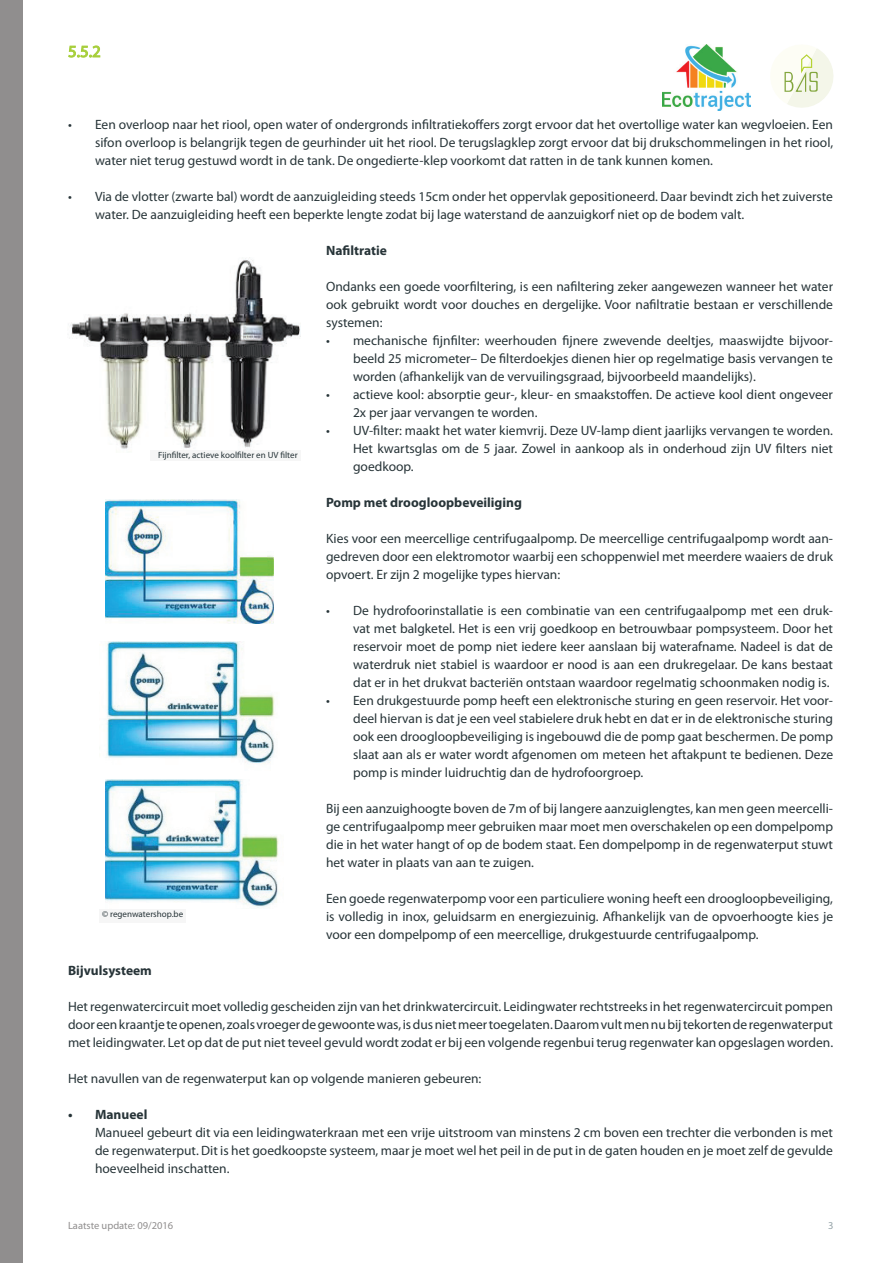
<style>
.page{position:relative;width:893px;height:1263px;background:#fff}
.page>*{position:absolute;margin:0;border:0;box-sizing:border-box;transform-origin:0 0}
.t1{font:16.8px "Myriad Pro";color:#a6ce39}
.t2{font:13.5px/18px "Myriad Pro";color:#273438;text-align:justify}
.t3{font:700 13.5px "Myriad Pro";color:#273438}
.t4{font:10.5px "Myriad Pro";color:#908e8e}
.t5{font:10.5px "Myriad Pro";color:#95a3a8}
.t6{font:9px "Myriad Pro";color:#273438}
</style>
<div class="page">
<svg style="left:784px;top:49px;width:50px;height:59px"></svg>
<img style="left:662px;top:44px;width:88px;height:67px">
<img style="left:106px;top:500px;width:168px;height:123px">
<img style="left:106px;top:780px;width:173px;height:128px">
<img style="left:106px;top:641px;width:169px;height:123px">
<div style="left:0;top:0;width:23px;height:1263px;background:#908e8e"></div>
<svg style="left:68px;top:45px;width:33px;height:13px"></svg>
<img style="left:70px;top:257px;width:231px;height:192px">
<div style="left:150px;top:450px;width:151px;height:10px;background:#f6f6f6"></div>
<div style="left:100px;top:909px;width:86px;height:14px;background:#f6f6f6"></div>
<p class="t1" style="left:68px;top:41px;width:34px">5.5.2</p>
<p class="t2" style="left:95px;top:115px;width:740px;text-indent:-27px">• Een overloop naar het riool, open water of ondergronds infiltratiekoffers zorgt ervoor dat het overtollige water kan wegvloeien. Een sifon overloop is belangrijk tegen de geurhinder uit het riool. De terugslagklep zorgt ervoor dat bij drukschommelingen in het riool, water niet terug gestuwd wordt in de tank. De ongedierte-klep voorkomt dat ratten in de tank kunnen komen.</p>
<p class="t2" style="left:95px;top:187px;width:739px;text-indent:-27px">• Via de vlotter (zwarte bal) wordt de aanzuigleiding steeds 15cm onder het oppervlak gepositioneerd. Daar bevindt zich het zuiverste water. De aanzuigleiding heeft een beperkte lengte zodat bij lage waterstand de aanzuigkorf niet op de bodem valt.</p>
<p class="t3" style="left:326px;top:242px;width:62px">Nafiltratie</p>
<p class="t2" style="left:326px;top:277px;width:508px">Ondanks een goede voorfiltering, is een nafiltering zeker aangewezen wanneer het water ook gebruikt wordt voor douches en dergelijke. Voor nafiltratie bestaan er verschillende systemen:</p>
<p class="t2" style="left:353px;top:331px;width:482px;text-indent:-27px">• mechanische fijnfilter: weerhouden fijnere zwevende deeltjes, maaswijdte bijvoor&shy;beeld 25 micrometer– De filterdoekjes dienen hier op regelmatige basis vervangen te worden (afhankelijk van de vervuilingsgraad, bijvoorbeeld maandelijks).</p>
<p class="t2" style="left:353px;top:385px;width:481px;text-indent:-27px">• actieve kool: absorptie geur-, kleur- en smaakstoffen. De actieve kool dient ongeveer<br>2x per jaar vervangen te worden.</p>
<p class="t2" style="left:353px;top:421px;width:482px;text-indent:-27px">• UV-filter: maakt het water kiemvrij. Deze UV-lamp dient jaarlijks vervangen te worden.<br>Het kwartsglas om de 5 jaar. Zowel in aankoop als in onderhoud zijn UV filters niet goedkoop.</p>
<p class="t3" style="left:326px;top:494px;width:197px">Pomp met droogloopbeveiliging</p>
<p class="t2" style="left:326px;top:529px;width:509px">Kies voor een meercellige centrifugaalpomp. De meercellige centrifugaalpomp wordt aan&shy;gedreven door een elektromotor waarbij een schoppenwiel met meerdere waaiers de druk opvoert. Er zijn 2 mogelijke types hiervan:</p>
<p class="t2" style="left:353px;top:601px;width:482px;text-indent:-27px">• De hydrofoorinstallatie is een combinatie van een centrifugaalpomp met een druk&shy;vat met balgketel. Het is een vrij goedkoop en betrouwbaar pompsysteem. Door het reservoir moet de pomp niet iedere keer aanslaan bij waterafname. Nadeel is dat de waterdruk niet stabiel is waardoor er nood is aan een drukregelaar. De kans bestaat dat er in het drukvat bacteriën ontstaan waardoor regelmatig schoonmaken nodig is.</p>
<p class="t2" style="left:353px;top:691px;width:482px;text-indent:-27px">• Een drukgestuurde pomp heeft een elektronische sturing en geen reservoir. Het voor&shy;deel hiervan is dat je een veel stabielere druk hebt en dat er in de elektronische sturing ook een droogloopbeveiliging is ingebouwd die de pomp gaat beschermen. De pomp slaat aan als er water wordt afgenomen om meteen het aftakpunt te bedienen. Deze pomp is minder luidruchtig dan de hydrofoorgroep.</p>
<p class="t2" style="left:326px;top:799px;width:509px">Bij een aanzuighoogte boven de 7m of bij langere aanzuiglengtes, kan men geen meercelli&shy;ge centrifugaalpomp meer gebruiken maar moet men overschakelen op een dompelpomp die in het water hangt of op de bodem staat. Een dompelpomp in de regenwaterput stuwt het water in plaats van aan te zuigen.</p>
<p class="t2" style="left:326px;top:889px;width:509px">Een goede regenwaterpomp voor een particuliere woning heeft een droogloopbeveiliging, is volledig in inox, geluidsarm en energiezuinig. Afhankelijk van de opvoerhoogte kies je voor een dompelpomp of een meercellige, drukgestuurde centrifugaalpomp.</p>
<p class="t3" style="left:68px;top:962px;width:85px">Bijvulsysteem</p>
<p class="t2" style="left:68px;top:997px;width:767px">Het regenwatercircuit moet volledig gescheiden zijn van het drinkwatercircuit. Leidingwater rechtstreeks in het regenwatercircuit pompen door een kraantje te openen, zoals vroeger de gewoonte was, is dus niet meer toegelaten. Daarom vult men nu bij tekorten de regenwaterput met leidingwater. Let op dat de put niet teveel gevuld wordt zodat er bij een volgende regenbui terug regenwater kan opgeslagen worden.</p>
<p class="t2" style="left:68px;top:1069px;width:415px">Het navullen van de regenwaterput kan op volgende manieren gebeuren:</p>
<p class="t3" style="left:68px;top:1106px;width:81px">• Manueel</p>
<p class="t2" style="left:95px;top:1123px;width:740px">Manueel gebeurt dit via een leidingwaterkraan met een vrije uitstroom van minstens 2 cm boven een trechter die verbonden is met de regenwaterput. Dit is het goedkoopste systeem, maar je moet wel het peil in de put in de gaten houden en je moet zelf de gevulde hoeveelheid inschatten.</p>
<p class="t6" style="left:158px;top:450px;width:141px">Fijnfilter, actieve koolfilter en UV filter</p>
<p class="t6" style="left:102px;top:909px;width:82px">© regenwatershop.be</p>
<p class="t4" style="left:68px;top:1219px;width:107px">Laatste update: 09/2016</p>
<p class="t5" style="left:828px;top:1219px;width:7px">3</p>
</div>
